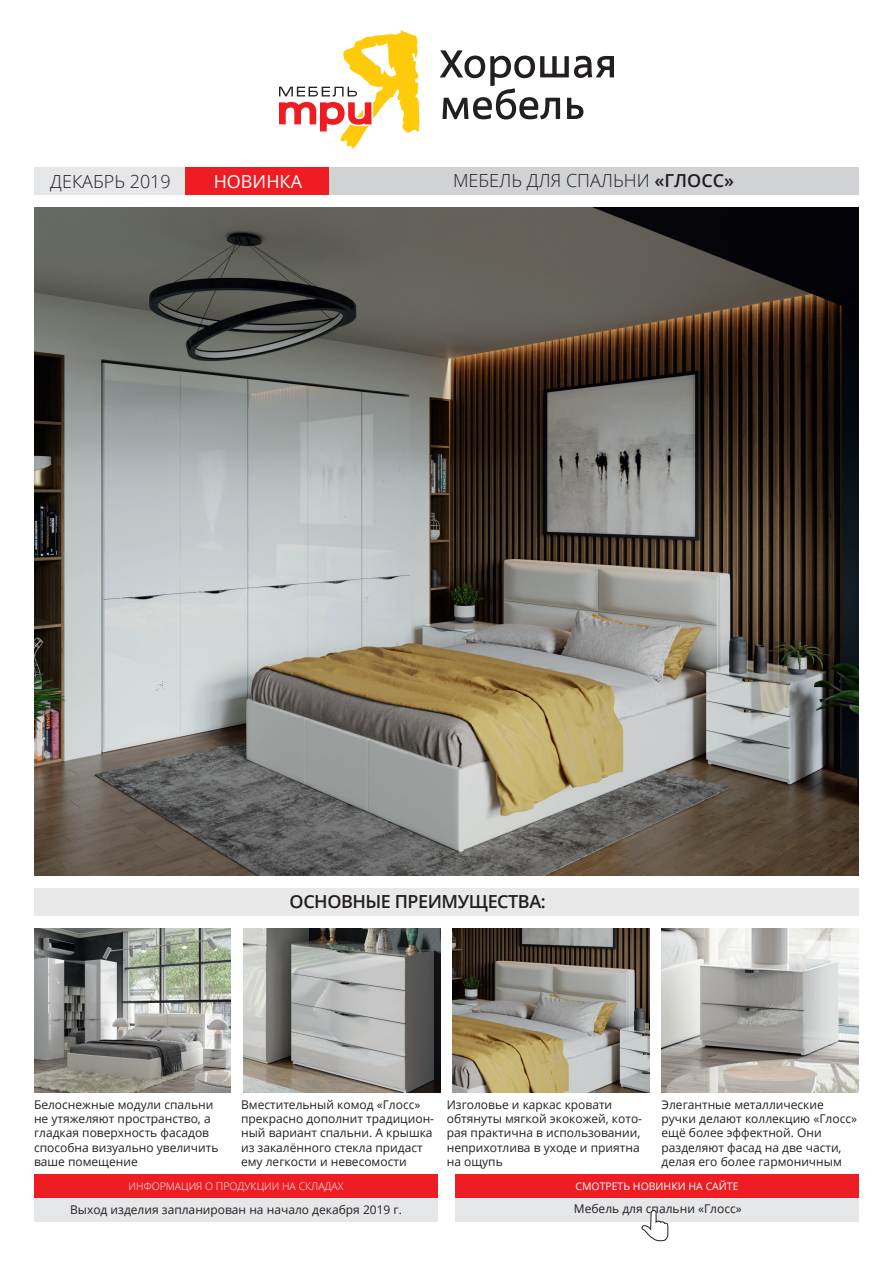
<style>
.page{position:relative;width:893px;height:1263px;background:#fff}
.page>*{position:absolute;margin:0;border:0;box-sizing:border-box;transform-origin:0 0}
.t1{font:300 18px "Open Sans";color:#231f20}
.t2{font:600 18px "Open Sans";letter-spacing:-.025em;color:#231f20}
.t3{font:18px "Open Sans";color:#fff}
.t4{font:12px/14.4px "Open Sans";color:#231f20}
.t5{font:300 10.5px "Open Sans";color:#fff}
.t6{font:10.5px "Open Sans";color:#fff}
.s1{font-weight:600}
</style>
<div class="page">
<div style="left:34px;top:888px;width:825px;height:27px;background:#e9e9e9"></div>
<img style="left:34px;top:208px;width:825px;height:667px">
<svg style="left:279px;top:30px;width:140px;height:118px"></svg>
<svg style="left:440px;top:50px;width:174px;height:70px"></svg>
<div style="left:328px;top:168px;width:531px;height:27px;background:#d1d2d4"></div>
<div style="left:34px;top:168px;width:151px;height:27px;background:#e6e7e9"></div>
<div style="left:185px;top:168px;width:143px;height:27px;background:#ee1d23"></div>
<div style="left:34px;top:1174px;width:404px;height:24px;background:#ee1d23"></div>
<div style="left:34px;top:1198px;width:404px;height:23px;background:#e6e7e9"></div>
<div style="left:455px;top:1174px;width:404px;height:24px;background:#ee1d23"></div>
<div style="left:455px;top:1198px;width:404px;height:23px;background:#e6e7e9"></div>
<svg style="left:641px;top:1210px;width:28px;height:32px"></svg>
<img style="left:34px;top:928px;width:197px;height:164px">
<img style="left:452px;top:928px;width:197px;height:164px">
<img style="left:243px;top:928px;width:197px;height:164px">
<img style="left:661px;top:928px;width:197px;height:164px">
<p class="t1" style="left:50px;top:169px;width:122px">ДЕКАБРЬ 2019</p>
<p class="t3" style="left:214px;top:169px;width:90px">НОВИНКА</p>
<p class="t1" style="left:453px;top:168px;width:283px">МЕБЕЛЬ ДЛЯ СПАЛЬНИ <span class="s1">«ГЛОСС»</span></p>
<p class="t2" style="left:290px;top:889px;width:258px">ОСНОВНЫЕ ПРЕИМУЩЕСТВА:</p>
<p class="t4" style="left:241px;top:1097px;width:194px">Вместительный комод «Глосс» прекрасно дополнит традицион&shy;ный вариант спальни. А крышка из закалённого стекла придаст ему легкости и невесомости</p>
<p class="t4" style="left:447px;top:1097px;width:197px">Изголовье и каркас кровати обтянуты мягкой экокожей, кото&shy;рая практична в использовании, неприхотлива в уходе и приятна на ощупь</p>
<p class="t4" style="left:661px;top:1097px;width:197px">Элегантные металлические ручки делают коллекцию «Глосс» ещё более эффектной. Они разделяют фасад на две части, делая его более гармоничным</p>
<p class="t4" style="left:34px;top:1097px;width:186px">Белоснежные модули спальни не утяжеляют пространство, а гладкая поверхность фасадов способна визуально увеличить ваше помещение</p>
<p class="t5" style="left:129px;top:1179px;width:216px">ИНФОРМАЦИЯ О ПРОДУКЦИИ НА СКЛАДАХ</p>
<p class="t4" style="left:70px;top:1202px;width:333px">Выход изделия запланирован на начало декабря 2019 г.</p>
<p class="t4" style="left:574px;top:1201px;width:169px">Мебель для спальни «Глосс»</p>
<p class="t6" style="left:575px;top:1179px;width:165px">СМОТРЕТЬ НОВИНКИ НА САЙТЕ</p>
</div>
